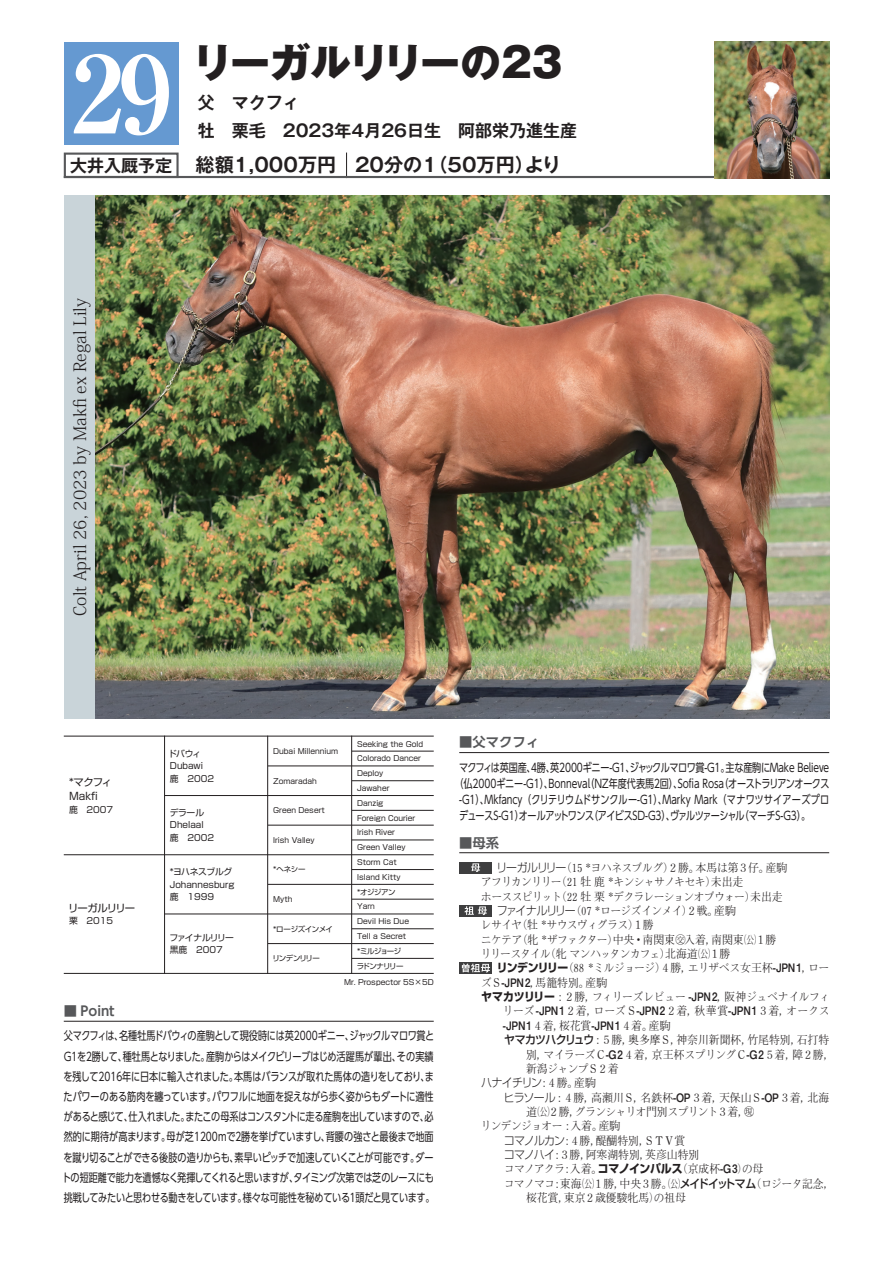
<style>
.page{position:relative;width:893px;height:1263px;background:#fff}
.page>*{position:absolute;margin:0;border:0;box-sizing:border-box;transform-origin:0 0}
.t1{font:700 106.35px "Ryumin Pro";color:#fff}
.t2{font:800 40.35px "Gothic MB101 Pro";letter-spacing:-.01em;color:#231f20}
.t3{font:700 19.2px "Gothic MB101 Pro De";color:#231f20}
.t4{font:700 16.95px/28.7px "Gothic MB101 Pro De";color:#231f20}
.t5{font:300 16.95px "Koz Min Pro";color:#231f20}
.t6{font:700 13.35px "UD Shin Go Pro De";color:#57585a}
.t7{font:11.7px/20.2px "UD Shin Go Pro";letter-spacing:-.02em;color:#231f20;text-align:justify;scale:.78 1}
.t8{font:100 11.7px "Iwa Min Pro";letter-spacing:-.05em;color:#231f20;scale:.93 1}
.t9{font:100 11.7px "Iwa Min Pro";letter-spacing:-.005em;color:#231f20;scale:.93 1}
.t10{font:100 11.7px "Iwa Min Pro";letter-spacing:-.07em;color:#231f20;scale:.93 1}
.t11{font:11.7px "UD Shin Go Pro";letter-spacing:-.08em;color:#231f20;scale:.78 1}
.t12{font:100 11.7px "Iwa Min Pro";letter-spacing:.005em;color:#231f20;scale:.93 1}
.t13{font:100 11.7px "Iwa Min Pro";letter-spacing:-.075em;color:#231f20;scale:.93 1}
.t14{font:300 11.7px "Shin Go Pro";letter-spacing:-.055em;color:#231f20;scale:.93 1}
.t15{font:10.35px/13px "Shin Go Pro";letter-spacing:-.03em;color:#231f20}
.t16{font:10.35px "Shin Go Pro";letter-spacing:-.095em;color:#231f20}
.t17{font:8.7px/12.8px "Shin Go Pro";color:#231f20}
.t18{font:8.7px/12.8px "Shin Go Pro";letter-spacing:-.035em;color:#231f20}
.t19{font:7.5px/14.9px "Shin Go Pro";color:#231f20}
.t20{font:7.5px "Shin Go Pro";letter-spacing:-.05em;color:#231f20}
.t21{font:7.5px "Shin Go Pro";letter-spacing:-.11em;color:#231f20}
.s1{font-family:"Shin Go Pro";font-weight:300}
.s2{font-size:8.55px}
.s3{font-family:"Shin Go Pro";font-weight:700}
.s4{font-family:"Mi Go MB1 Std De";font-weight:700}
.s5{font-family:"Shin Go Pro";font-weight:500}
.s6{font-family:"Iwa Min Pro";font-weight:100}
</style>
<div class="page">
<svg style="left:346px;top:153px;width:1px;height:23px"></svg>
<hr style="left:64px;top:1021px;width:370px;height:1px;background:#231f20">
<hr style="left:459px;top:752px;width:370px;height:1px;background:#231f20">
<hr style="left:459px;top:852px;width:370px;height:1px;background:#231f20">
<div style="left:64px;top:196px;width:32px;height:523px;background:#c9d4d9"></div>
<hr style="left:64px;top:176px;width:650px;height:2px;background:#57585a">
<div style="left:64px;top:153px;width:115px;height:25px;border:2px solid #57585a"></div>
<div style="left:64px;top:42px;width:115px;height:102px;background:#6599d1"></div>
<div style="left:459px;top:862px;width:33px;height:11px;background:#3e3e3f"></div>
<svg style="left:471px;top:863px;width:9px;height:9px"></svg>
<svg style="left:459px;top:962px;width:33px;height:12px"></svg>
<svg style="left:462px;top:963px;width:28px;height:9px"></svg>
<div style="left:459px;top:905px;width:33px;height:11px;background:#3e3e3f"></div>
<svg style="left:464px;top:906px;width:23px;height:9px"></svg>
<hr style="left:64px;top:736px;width:370px;height:1px;background:#231f20">
<hr style="left:64px;top:854px;width:370px;height:1px;background:#231f20">
<hr style="left:165px;top:795px;width:269px;height:1px;background:#231f20">
<hr style="left:268px;top:766px;width:166px;height:1px;background:#231f20">
<hr style="left:352px;top:751px;width:82px;height:1px;background:#231f20">
<hr style="left:352px;top:780px;width:82px;height:1px;background:#231f20">
<hr style="left:352px;top:810px;width:82px;height:1px;background:#231f20">
<hr style="left:352px;top:840px;width:82px;height:1px;background:#231f20">
<hr style="left:352px;top:869px;width:82px;height:1px;background:#231f20">
<hr style="left:352px;top:899px;width:82px;height:1px;background:#231f20">
<hr style="left:352px;top:928px;width:82px;height:1px;background:#231f20">
<hr style="left:352px;top:958px;width:82px;height:1px;background:#231f20">
<hr style="left:268px;top:825px;width:166px;height:1px;background:#231f20">
<hr style="left:268px;top:884px;width:166px;height:1px;background:#231f20">
<hr style="left:268px;top:943px;width:166px;height:1px;background:#231f20">
<hr style="left:165px;top:914px;width:269px;height:1px;background:#231f20">
<hr style="left:64px;top:973px;width:370px;height:1px;background:#231f20">
<hr style="left:164px;top:736px;width:1px;height:238px;background:#231f20">
<hr style="left:267px;top:736px;width:1px;height:238px;background:#231f20">
<hr style="left:351px;top:736px;width:1px;height:238px;background:#231f20">
<img style="left:96px;top:196px;width:733px;height:523px">
<img style="left:714px;top:42px;width:115px;height:136px">
<h1 class="t1" style="left:71px;top:9px;width:102px">29</h1>
<h3 class="t4" style="left:70px;top:149px;width:104px">大井入厩予定</h3>
<h2 class="t2" style="left:193px;top:28px;width:371px">リーガルリリーの23</h2>
<h3 class="t4" style="left:198px;top:86px;width:381px">父　マクフィ<br>牡　栗毛　2023年4月26日生　阿部栄乃進生産</h3>
<h3 class="t3" style="left:196px;top:149px;width:142px">総額1,000万円</h3>
<h3 class="t3" style="left:355px;top:149px;width:207px">20分の１（50万円）より</h3>
<h3 class="t5" style="left:68px;top:616px;width:319px;rotate:-90deg">Colt April 26, 2023 by Makfi ex Regal Lily</h3>
<p class="t15" style="left:69px;top:775px;width:44px">*マクフィ<br>Makfi</p>
<p class="t17" style="left:69px;top:802px;width:46px">鹿　2007</p>
<p class="t16" style="left:68px;top:899px;width:68px">リーガルリリー</p>
<p class="t17" style="left:69px;top:913px;width:46px">栗　2015</p>
<p class="t6" style="left:64px;top:1000px;width:52px">■ Point</p>
<p class="t17" style="left:168px;top:746px;width:48px">ドバウィ<br>Dubawi<br>鹿　2002</p>
<p class="t17" style="left:170px;top:805px;width:46px">デラール<br>Dhelaal鹿　2002</p>
<p class="t17" style="left:170px;top:864px;width:66px">*ヨハネスブルグ<br>Johannesburg鹿　1999</p>
<p class="t18" style="left:170px;top:930px;width:66px">ファイナルリリー黒鹿　2007</p>
<p class="t19" style="left:273px;top:743px;width:67px">Dubai Millennium</p>
<p class="t19" style="left:357px;top:735px;width:67px">Seeking the Gold<br>Colorado Dancer<br>Deploy<br>Jawaher<br>Danzig<br>Foreign Courier<br>Irish River<br>Green Valley</p>
<p class="t19" style="left:273px;top:861px;width:34px">*ヘネシー</p>
<p class="t19" style="left:273px;top:772px;width:45px">Zomaradah</p>
<p class="t19" style="left:273px;top:802px;width:53px">Green Desert</p>
<p class="t19" style="left:273px;top:831px;width:43px">Irish Valley</p>
<p class="t19" style="left:357px;top:854px;width:54px">Storm Cat<br>Island Kitty<br>*オジジアン<br>Yarn<br>Devil His Due<br>Tell a Secret *ミルジョージラドンナリリー</p>
<p class="t19" style="left:273px;top:891px;width:21px">Myth</p>
<p class="t20" style="left:273px;top:922px;width:61px">*ロージズインメイ</p>
<p class="t21" style="left:272px;top:952px;width:49px">リンデンリリー</p>
<p class="t19" style="left:344px;top:973px;width:91px">Mr. Prospector 5S×5D</p>
<p class="t7" style="left:62px;top:1025px;width:479px">父マクフィは、名種牡馬ドバウィの産駒として現役時には英2000ギニー、ジャックルマロワ賞とＧ１を２勝して、種牡馬となりました。産駒からはメイクビリーブはじめ活躍馬が輩出、その実績を残して2016年に日本に輸入されました。本馬はバランスが取れた馬体の造りをしており、またパワーのある筋肉を纏っています。パワフルに地面を捉えながら歩く姿からもダートに適性があると感じて、仕入れました。またこの母系はコンスタントに走る産駒を出していますので、必然的に期待が高まります。母が芝1200ｍで２勝を挙げていますし、背腰の強さと最後まで地面を蹴り切ることができる後肢の造りからも、素早いピッチで加速していくことが可能です。ダートの短距離で能力を遺憾なく発揮してくれると思いますが、タイミング次第では芝のレースにも挑戦してみたいと思わせる動きをしています。様々な可能性を秘めている１頭だと見ています。</p>
<p class="t6" style="left:459px;top:731px;width:81px">■父マクフィ</p>
<p class="t7" style="left:459px;top:757px;width:476px">マクフィは英国産、４勝、英2000ギニー-G1、ジャックルマロワ賞-G1。主な産駒にMake Believe</p>
<p class="t7" style="left:454px;top:773px;width:482px">（仏2000ギニー-G1）、Bonneval（ＮＺ年度代表馬２回）、Sofia Rosa（オーストラリアンオークス</p>
<p class="t7" style="left:459px;top:789px;width:476px">-G1）、Mkfancy（クリテリウムドサンクルー-G1）、Marky Mark（マナワツサイアーズプロ</p>
<p class="t11" style="left:459px;top:806px;width:452px">デュースＳ-G1）オールアットワンス（アイビスＳＤ-G3）、ヴァルツァーシャル（マーチＳ-G3）。</p>
<p class="t6" style="left:459px;top:831px;width:41px">■母系</p>
<p class="t8" style="left:496px;top:860px;width:314px"><span class="s1">リーガルリリー</span>（15 *ヨハネスブルグ）２勝。本馬は第３仔。産駒</p>
<p class="t10" style="left:481px;top:874px;width:284px">アフリカンリリー（21 牡 鹿 *キンシャサノキセキ）未出走</p>
<p class="t13" style="left:481px;top:888px;width:326px">ホーススピリット（22 牡 栗 *デクラレーションオブウォー）未出走</p>
<p class="t8" style="left:497px;top:903px;width:258px"><span class="s1">ファイナルリリー</span>（07 *ロージズインメイ）２戦。産駒</p>
<p class="t8" style="left:481px;top:917px;width:188px">レサイヤ（牡 *サウスヴィグラス）１勝</p>
<p class="t8" style="left:481px;top:931px;width:319px">ニケテア（牝 *ザファクター）中央・南関東○<span class="s2">交</span>入着，南関東（公）１勝</p>
<p class="t10" style="left:481px;top:946px;width:270px">リリースタイル（牝 マンハッタンカフェ）北海道（公）１勝</p>
<p class="t8" style="left:497px;top:960px;width:359px"><span class="s3">リンデンリリー</span>（88 *ミルジョージ）４勝，エリザベス女王杯<span class="s4">-JPN1</span>，ロー</p>
<p class="t8" style="left:481px;top:974px;width:137px">ズＳ<span class="s4">-JPN2</span>，馬籠特別。産駒</p>
<p class="t8" style="left:481px;top:989px;width:377px"><span class="s3">ヤマカツリリー</span>：２勝，フィリーズレビュー <span class="s4">-JPN2</span>，阪神ジュベナイルフィ</p>
<p class="t9" style="left:502px;top:1003px;width:353px">リーズ<span class="s4">-JPN1</span>２着，ローズＳ<span class="s4">-JPN2</span>２着，秋華賞<span class="s4">-JPN1</span>３着，オークス</p>
<p class="t8" style="left:503px;top:1017px;width:182px"><span class="s4">-JPN1</span>４着，桜花賞<span class="s4">-JPN1</span>４着。産駒</p>
<p class="t9" style="left:504px;top:1032px;width:351px"><span class="s5">ヤマカツハクリュウ</span>：５勝，奥多摩Ｓ，神奈川新聞杯，竹尾特別，石打特</p>
<p class="t8" style="left:526px;top:1046px;width:333px">別，マイラーズＣ<span class="s4">-G2</span>４着，京王杯スプリングＣ<span class="s4">-G2</span>５着，障２勝，</p>
<p class="t8" style="left:526px;top:1061px;width:101px">新潟ジャンプＳ２着</p>
<p class="t14" style="left:481px;top:1073px;width:125px">ハナイチリン<span class="s6">：４勝。産駒</span></p>
<p class="t12" style="left:504px;top:1089px;width:352px"><span class="s1">ヒラソール</span>：４勝，高瀬川Ｓ，名鉄杯<span class="s4">-OP</span>３着，天保山Ｓ<span class="s4">-OP</span>３着，北海</p>
<p class="t8" style="left:526px;top:1104px;width:247px">道（公）２勝，グランシャリオ門別スプリント３着，○<span class="s2">現</span></p>
<p class="t8" style="left:481px;top:1118px;width:152px">リンデンジョオー：入着。産駒</p>
<p class="t8" style="left:504px;top:1132px;width:197px"><span class="s1">コマノルカン</span>：４勝，醍醐特別，ＳＴＶ賞</p>
<p class="t9" style="left:504px;top:1147px;width:212px"><span class="s1">コマノハイ</span>：３勝，阿寒湖特別，英彦山特別</p>
<p class="t8" style="left:504px;top:1161px;width:280px">コマノアクラ：入着。<span class="s3">コマノインパルス</span>（京成杯<span class="s4">-G3</span>）の母</p>
<p class="t8" style="left:504px;top:1175px;width:357px">コマノマコ：東海（公）１勝，中央３勝。（公）<span class="s5">メイドイットマム</span>（ロジータ記念，</p>
<p class="t9" style="left:526px;top:1190px;width:173px">桜花賞，東京２歳優駿牝馬）の祖母</p>
</div>
